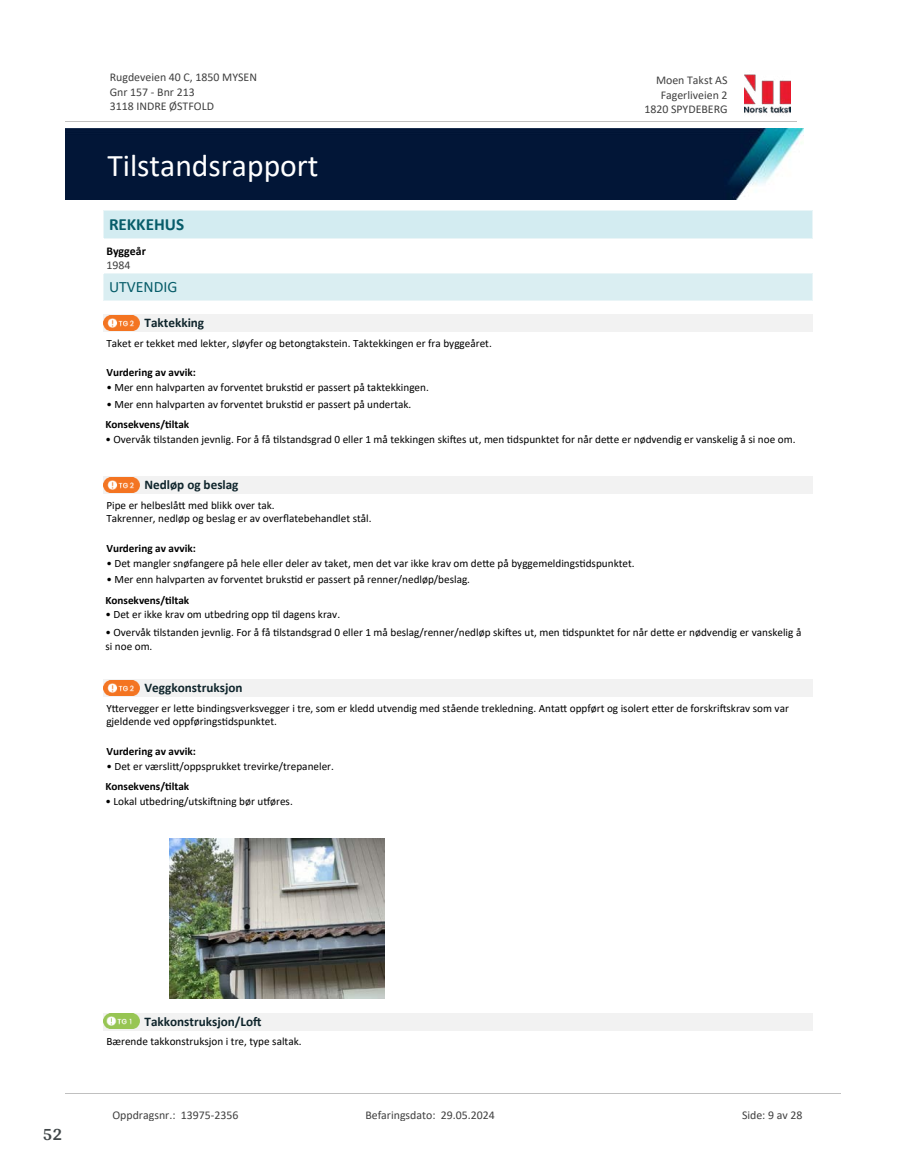
<style>
.page{position:relative;width:915px;height:1172px;background:#fff}
.page>*{position:absolute;margin:0;border:0;box-sizing:border-box;transform-origin:0 0}
.t1{font:31.65px "Calibri";color:#fff}
.t2{font:700 18px "Arya";color:#414749}
.t3{font:700 17.1px "Calibri";color:#065c69}
.t4{font:15.75px "Calibri";color:#065c69}
.t5{font:700 13.2px "Calibri";color:#0f252c}
.t6{font:11.85px/14.5px "Calibri";color:#404040}
.t7{font:700 11.85px "Calibri";color:#000}
.t8{font:11.25px/13.6px "Calibri";color:#000}
.t9{font:700 11.25px "Calibri";color:#000}
</style>
<div class="page">
<div style="left:104px;top:274px;width:708px;height:26px;background:#daeef2"></div>
<hr style="left:104px;top:274px;width:708px;height:1px;background:#eaf5f7">
<hr style="left:104px;top:300px;width:708px;height:1px;background:#eaf5f7">
<div style="left:104px;top:315px;width:708px;height:17px;background:#f2f2f2"></div>
<svg style="left:107px;top:330px;width:29px;height:1px"></svg>
<img style="left:104px;top:315px;width:35px;height:15px">
<div style="left:104px;top:477px;width:708px;height:17px;background:#f2f2f2"></div>
<svg style="left:107px;top:492px;width:29px;height:1px"></svg>
<img style="left:104px;top:477px;width:35px;height:15px">
<div style="left:104px;top:680px;width:708px;height:17px;background:#f2f2f2"></div>
<svg style="left:107px;top:680px;width:29px;height:1px"></svg>
<img style="left:104px;top:681px;width:35px;height:15px">
<img style="left:170px;top:839px;width:214px;height:160px">
<div style="left:104px;top:1013px;width:708px;height:17px;background:#f2f2f2"></div>
<svg style="left:107px;top:1013px;width:29px;height:16px"></svg>
<img style="left:104px;top:1014px;width:35px;height:14px">
<div style="left:104px;top:211px;width:708px;height:27px;background:#d3ecf1"></div>
<hr style="left:104px;top:210px;width:708px;height:1px;background:#eaf5f7">
<hr style="left:104px;top:238px;width:708px;height:1px;background:#eaf5f7">
<img style="left:744px;top:74px;width:46px;height:40px">
<hr style="left:65px;top:121px;width:731px;height:1px;background:#c0c0c0">
<img style="left:65px;top:129px;width:738px;height:71px">
<hr style="left:65px;top:1093px;width:775px;height:1px;background:#c0c0c0">
<p class="t6" style="left:110px;top:70px;width:149px">Rugdeveien 40 C, 1850 MYSEN<br>Gnr 157 - Bnr 213<br>3118 INDRE ØSTFOLD</p>
<p class="t6" style="left:655px;top:73px;width:73px">Moen Takst AS</p>
<p class="t6" style="left:660px;top:87px;width:68px">Fagerliveien 2</p>
<p class="t6" style="left:644px;top:102px;width:85px">1820 SPYDEBERG</p>
<h1 class="t1" style="left:107px;top:143px;width:213px">Tilstandsrapport</h1>
<h3 class="t3" style="left:109px;top:212px;width:77px">REKKEHUS</h3>
<p class="t7" style="left:106px;top:242px;width:41px">Byggeår</p>
<p class="t6" style="left:106px;top:258px;width:26px">1984</p>
<h3 class="t4" style="left:109px;top:276px;width:70px">UTVENDIG</h3>
<p class="t5" style="left:144px;top:314px;width:61px">Taktekking</p>
<p class="t8" style="left:106px;top:336px;width:387px">Taket er tekket med lekter, sløyfer og betongtakstein. Taktekkingen er fra byggeåret.</p>
<p class="t9" style="left:106px;top:365px;width:91px">Vurdering av avvik:</p>
<p class="t8" style="left:106px;top:380px;width:324px">• Mer enn halvparten av forventet bruks琀椀d er passert på taktekkingen.</p>
<p class="t8" style="left:106px;top:397px;width:306px">• Mer enn halvparten av forventet bruks琀椀d er passert på undertak.</p>
<p class="t9" style="left:105px;top:417px;width:85px">Konsekvens/琀椀ltak</p>
<p class="t8" style="left:105px;top:432px;width:691px">• Overvåk 琀椀lstanden jevnlig. For å få 琀椀lstandsgrad 0 eller 1 må tekkingen ski昀琀es ut, men 琀椀dspunktet for når de琀琀e er nødvendig er vanskelig å si noe om.</p>
<p class="t5" style="left:144px;top:476px;width:95px">Nedløp og beslag</p>
<p class="t8" style="left:106px;top:498px;width:266px">Pipe er helbeslå琀琀 med blikk over tak.<br>Takrenner, nedløp og beslag er av over昀氀atebehandlet stål.</p>
<p class="t9" style="left:106px;top:540px;width:91px">Vurdering av avvik:</p>
<p class="t8" style="left:106px;top:556px;width:529px">• Det mangler snøfangere på hele eller deler av taket, men det var ikke krav om de琀琀e på byggemeldings琀椀dspunktet.</p>
<p class="t8" style="left:106px;top:572px;width:365px">• Mer enn halvparten av forventet bruks琀椀d er passert på renner/nedløp/beslag.</p>
<p class="t9" style="left:105px;top:592px;width:85px">Konsekvens/琀椀ltak</p>
<p class="t8" style="left:105px;top:608px;width:236px">• Det er ikke krav om utbedring opp 琀椀l dagens krav.</p>
<p class="t8" style="left:105px;top:625px;width:697px">• Overvåk 琀椀lstanden jevnlig. For å få 琀椀lstandsgrad 0 eller 1 må beslag/renner/nedløp ski昀琀es ut, men 琀椀dspunktet for når de琀琀e er nødvendig er vanskelig å si noe om.</p>
<p class="t5" style="left:144px;top:679px;width:99px">Veggkonstruksjon</p>
<p class="t8" style="left:106px;top:701px;width:683px">Y琀琀ervegger er le琀琀e bindingsverksvegger i tre, som er kledd utvendig med stående trekledning. Anta琀琀 oppført og isolert e琀琀er de forskri昀琀skrav som var gjeldende ved oppførings琀椀dspunktet.</p>
<p class="t9" style="left:106px;top:743px;width:91px">Vurdering av avvik:</p>
<p class="t8" style="left:106px;top:759px;width:229px">• Det er værsli琀琀/oppsprukket trevirke/trepaneler.</p>
<p class="t9" style="left:105px;top:779px;width:85px">Konsekvens/琀椀ltak</p>
<p class="t8" style="left:105px;top:794px;width:189px">• Lokal utbedring/utski昀琀ning bør u琀昀øres.</p>
<h2 class="t2" style="left:43px;top:1123px;width:21px">52</h2>
<p class="t5" style="left:144px;top:1012px;width:118px">Takkonstruksjon/Lo昀琀</p>
<p class="t8" style="left:106px;top:1034px;width:197px">Bærende takkonstruksjon i tre, type saltak.</p>
<p class="t6" style="left:112px;top:1107px;width:127px">Oppdragsnr.: 13975-2356</p>
<p class="t6" style="left:365px;top:1107px;width:131px">Befaringsdato: 29.05.2024</p>
<p class="t6" style="left:741px;top:1107px;width:62px">Side: 9 av 28</p>
</div>
